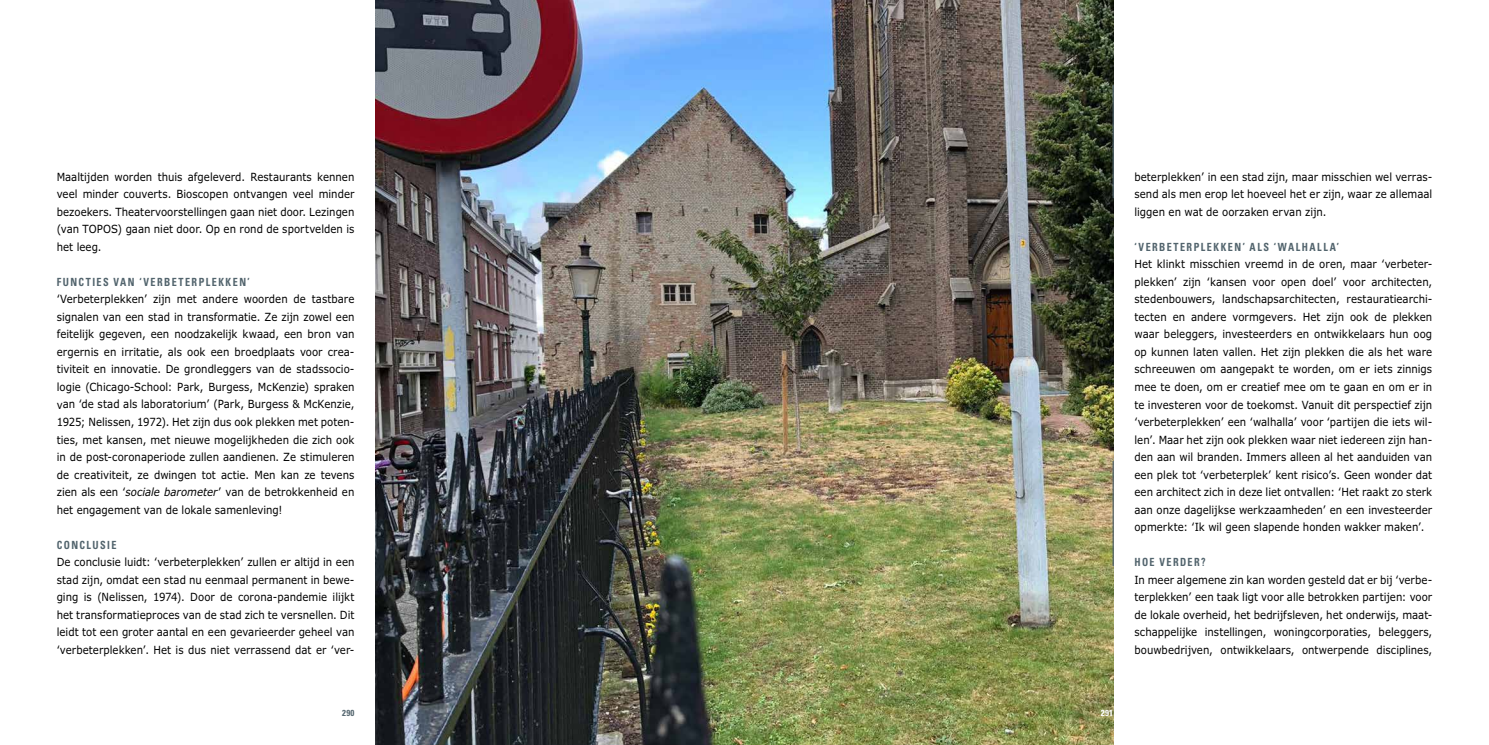
<style>
.page{position:relative;width:1489px;height:745px;background:#fff}
.page>*{position:absolute;margin:0;border:0;box-sizing:border-box;transform-origin:0 0}
.t1{font:11.25px/17.5px "Verdana Pro";color:#000;text-align:justify;scale:.9 1}
.t2{font:700 condensed 11.25px "Univers";letter-spacing:.145em;color:#52646d;scale:.9 1}
.t3{font:700 condensed 8.75px "Univers";color:#52646d}
.t4{font:700 condensed 8.75px "Univers";color:#fff}
.s1{font-style:italic}
</style>
<div class="page">
<img style="left:376px;top:0;width:737px;height:744px">
<hr style="left:1112px;top:460px;width:1px;height:105px;background:#52646d">
<hr style="left:1112px;top:85px;width:1px;height:113px;background:#52646d">
<p class="t1" style="left:57px;top:168px;width:332px">Maaltijden worden thuis afgeleverd. Restaurants kennen veel minder couverts. Bioscopen ontvangen veel minder bezoekers. Theatervoorstellingen gaan niet door. Lezingen (van TOPOS) gaan niet door. Op en rond de sportvelden is het leeg.</p>
<p class="t2" style="left:57px;top:275px;width:216px">FUNCTIES VAN ‘VERBETERPLEKKEN’</p>
<p class="t1" style="left:57px;top:290px;width:332px">‘Verbeterplekken’ zijn met andere woorden de tastbare signalen van een stad in transformatie. Ze zijn zowel een feitelijk gegeven, een noodzakelijk kwaad, een bron van ergernis en irritatie, als ook een broedplaats voor crea&shy;tiviteit en innovatie. De grondleggers van de stadssocio&shy;logie (Chicago-School: Park, Burgess, McKenzie) spraken van ‘de stad als laboratorium’ (Park, Burgess &amp; McKenzie, 1925; Nelissen, 1972). Het zijn dus ook plekken met poten&shy;ties, met kansen, met nieuwe mogelijkheden die zich ook in de post-coronaperiode zullen aandienen. Ze stimuleren de creativiteit, ze dwingen tot actie. Men kan ze tevens zien als een ‘<span class="s1">sociale barometer</span>’ van de betrokkenheid en het engagement van de lokale samenleving!</p>
<p class="t2" style="left:57px;top:537px;width:68px">CONCLUSIE</p>
<p class="t1" style="left:57px;top:553px;width:332px">De conclusie luidt: ‘verbeterplekken’ zullen er altijd in een stad zijn, omdat een stad nu eenmaal permanent in bewe&shy;ging is (Nelissen, 1974). Door de corona-pandemie ilijkt het transformatieproces van de stad zich te versnellen. Dit leidt tot een groter aantal en een gevarieerder geheel van ‘verbeterplekken’. Het is dus niet verrassend dat er ‘ver-</p>
<p class="t3" style="left:342px;top:707px;width:14px">290</p>
<p class="t4" style="left:1100px;top:707px;width:14px">291</p>
<p class="t1" style="left:1134px;top:168px;width:332px">beterplekken’ in een stad zijn, maar misschien wel verras&shy;send als men erop let hoeveel het er zijn, waar ze allemaal liggen en wat de oorzaken ervan zijn.</p>
<p class="t2" style="left:1134px;top:240px;width:229px">‘VERBETERPLEKKEN’ ALS ‘WALHALLA’</p>
<p class="t1" style="left:1134px;top:255px;width:332px">Het klinkt misschien vreemd in de oren, maar ‘verbeter&shy;plekken’ zijn ‘kansen voor open doel’ voor architecten, stedenbouwers, landschapsarchitecten, restauratiearchi&shy;tecten en andere vormgevers. Het zijn ook de plekken waar beleggers, investeerders en ontwikkelaars hun oog op kunnen laten vallen. Het zijn plekken die als het ware schreeuwen om aangepakt te worden, om er iets zinnigs mee te doen, om er creatief mee om te gaan en om er in te investeren voor de toekomst. Vanuit dit perspectief zijn ‘verbeterplekken’ een ‘walhalla’ voor ‘partijen die iets wil&shy;len’. Maar het zijn ook plekken waar niet iedereen zijn han&shy;den aan wil branden. Immers alleen al het aanduiden van een plek tot ‘verbeterplek’ kent risico’s. Geen wonder dat een architect zich in deze liet ontvallen: ‘Het raakt zo sterk aan onze dagelijkse werkzaamheden’ en een investeerder opmerkte: ‘Ik wil geen slapende honden wakker maken’.</p>
<p class="t2" style="left:1134px;top:555px;width:81px">HOE VERDER?</p>
<p class="t1" style="left:1134px;top:570px;width:332px">In meer algemene zin kan worden gesteld dat er bij ‘verbe&shy;terplekken’ een taak ligt voor alle betrokken partijen: voor de lokale overheid, het bedrijfsleven, het onderwijs, maat&shy;schappelijke instellingen, woningcorporaties, beleggers, bouwbedrijven, ontwikkelaars, ontwerpende disciplines,</p>
</div>
